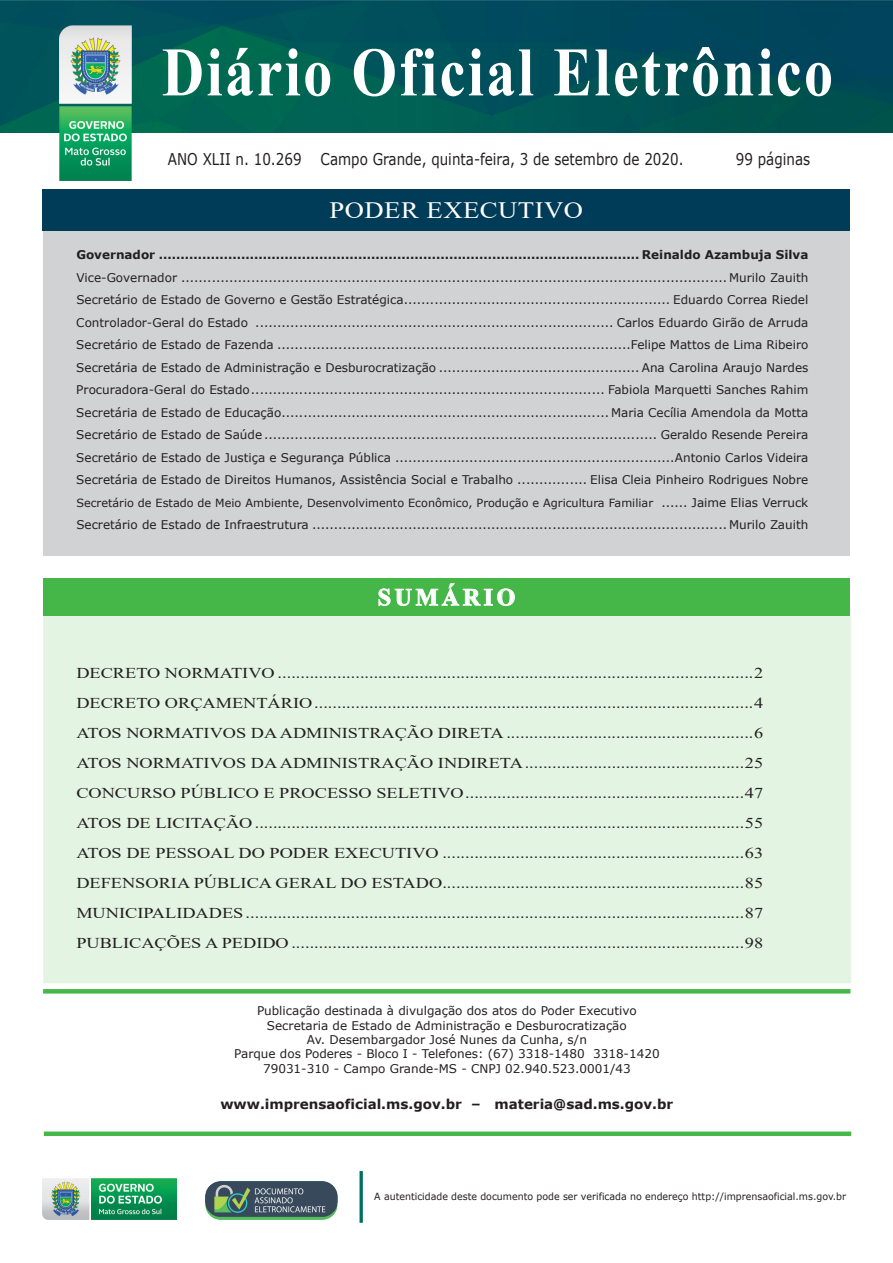
<style>
.page{position:relative;width:893px;height:1263px;background:#fff}
.page>*{position:absolute;margin:0;border:0;box-sizing:border-box;transform-origin:0 0}
.t1{font:700 69.3px "Times New Roman";letter-spacing:.04em;color:#fff;scale:.84 1}
.t2{font:700 24px "Times New Roman";letter-spacing:.15em;color:#fff}
.t3{font:23.4px "Times New Roman";letter-spacing:.02em;color:#fff;scale:1.14 1}
.t4{font:16.2px "Verdana";color:#231f20;scale:.83 1}
.t5{font:15px/30px "Times New Roman";color:#231f20;text-align:justify;scale:1.22 1}
.t6{font:700 13.5px "Verdana";color:#231f20}
.t7{font:12px/22.5px "Verdana";color:#231f20;text-align:center}
.t8{font:700 12px "Verdana";color:#231f20}
.t9{font:11.25px "Verdana";color:#231f20}
.t10{font:9.9px "Verdana";color:#231f20;scale:.95 1}
.s1{font-size:12px}
</style>
<div class="page">
<img style="left:0;top:0;width:893px;height:132px">
<div style="left:43px;top:189px;width:807px;height:42px;background:#003b57"></div>
<div style="left:43px;top:616px;width:808px;height:367px;background:#e3f4e3"></div>
<div style="left:43px;top:578px;width:807px;height:38px;background:#45b749"></div>
<svg style="left:378px;top:583px;width:137px;height:23px"></svg>
<img style="left:60px;top:26px;width:71px;height:154px">
<div style="left:43px;top:231px;width:807px;height:325px;background:#d1d2d4"></div>
<svg style="left:43px;top:989px;width:807px;height:4px;background:#48b84c"></svg>
<div style="left:44px;top:1131px;width:807px;height:5px;background:#45b749"></div>
<img style="left:205px;top:1181px;width:133px;height:39px">
<img style="left:43px;top:1179px;width:133px;height:40px">
<img style="left:360px;top:1171px;width:2px;height:51px">
<h1 class="t1" style="left:162px;top:22px;width:800px">Diário Oficial Eletrônico</h1>
<h3 class="t4" style="left:168px;top:148px;width:623px">ANO XLII n. 10.269 Campo Grande, quinta-feira, 3 de setembro de 2020.</h3>
<h3 class="t4" style="left:736px;top:148px;width:91px">99 páginas</h3>
<h3 class="t3" style="left:329px;top:194px;width:224px">PODER EXECUTIVO</h3>
<p class="t8" style="left:76px;top:246px;width:733px">Governador ............................................................................................................... Reinaldo Azambuja Silva</p>
<p class="t7" style="left:76px;top:266px;width:734px;text-align:justify">Vice-Governador ............................................................................................................................. Murilo Zauith Secretário de Estado de Governo e Gestão Estratégica............................................................. Eduardo Correa Riedel Controlador-Geral do Estado .................................................................................. Carlos Eduardo Girão de Arruda Secretário de Estado de Fazenda .................................................................................Felipe Mattos de Lima Ribeiro Secretária de Estado de Administração e Desburocratização .............................................. Ana Carolina Araujo Nardes Procuradora-Geral do Estado................................................................................. Fabiola Marquetti Sanches Rahim Secretária de Estado de Educação........................................................................... Maria Cecília Amendola da Motta Secretário de Estado de Saúde .......................................................................................... Geraldo Resende Pereira Secretário de Estado de Justiça e Segurança Pública ................................................................Antonio Carlos Videira Secretária de Estado de Direitos Humanos, Assistência Social e Trabalho ................ Elisa Cleia Pinheiro Rodrigues Nobre</p>
<p class="t9" style="left:76px;top:495px;width:734px">Secretário de Estado de Meio Ambiente, Desenvolvimento Econômico, Produção e Agricultura Familiar <span class="s1">...... Jaime Elias Verruck</span></p>
<p class="t7" style="left:76px;top:513px;width:734px">Secretário de Estado de Infraestrutura ............................................................................................... Murilo Zauith</p>
<h2 class="t2" style="left:378px;top:580px;width:139px">SUMÁRIO</h2>
<p class="t5" style="left:76px;top:657px;width:564px">DECRETO NORMATIVO ........................................................................................................2<br>DECRETO ORÇAMENTÁRIO................................................................................................4<br>ATOS NORMATIVOS DA ADMINISTRAÇÃO DIRETA ......................................................6<br>ATOS NORMATIVOS DA ADMINISTRAÇÃO INDIRETA................................................25<br>CONCURSO PÚBLICO E PROCESSO SELETIVO.............................................................47<br>ATOS DE LICITAÇÃO...........................................................................................................55<br>ATOS DE PESSOAL DO PODER EXECUTIVO ..................................................................63<br>DEFENSORIA PÚBLICA GERAL DO ESTADO..................................................................85<br>MUNICIPALIDADES.............................................................................................................87<br>PUBLICAÇÕES A PEDIDO...................................................................................................98</p>
<p class="t7" style="left:234px;top:1003px;width:427px;line-height:14.4px">Publicação destinada à divulgação dos atos do Poder Executivo Secretaria de Estado de Administração e Desburocratização<br>Av. Desembargador José Nunes da Cunha, s/n<br>Parque dos Poderes - Bloco I - Telefones: (67) 3318-1480 3318-1420<br>79031-310 - Campo Grande-MS - CNPJ 02.940.523.0001/43</p>
<p class="t6" style="left:220px;top:1095px;width:454px">www.imprensaoficial.ms.gov.br – materia@sad.ms.gov.br</p>
<p class="t10" style="left:374px;top:1189px;width:498px">A autenticidade deste documento pode ser verificada no endereço http://imprensaoficial.ms.gov.br</p>
</div>
